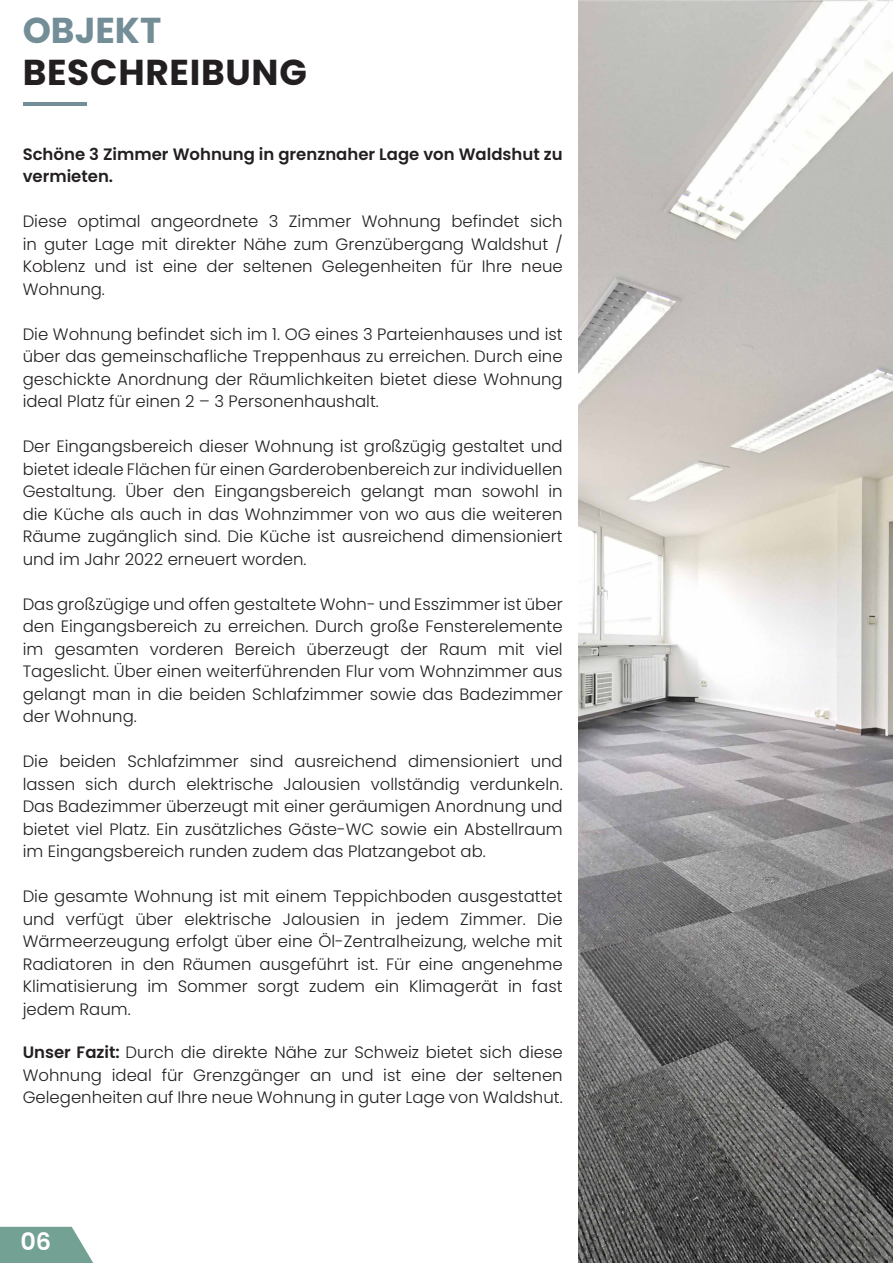
<style>
.page{position:relative;width:893px;height:1263px;background:#fff}
.page>*{position:absolute;margin:0;border:0;box-sizing:border-box;transform-origin:0 0}
.t1{font:700 36px "Poppins";letter-spacing:.02em;color:#231f20}
.t2{font:700 36px "Poppins";color:#748e97}
.t3{font:600 24px "Poppins";color:#fff}
.t4{font:300 16.5px/22.5px "Poppins";color:#231f20;text-align:justify}
.t5{font:600 16.5px/22.5px "Poppins";color:#231f20}
.s1{font-weight:600}
</style>
<div class="page">
<hr style="left:24px;top:102px;width:63px;height:3px;background:#748e97">
<svg style="left:0;top:1227px;width:93px;height:36px;background:#82ab9f"></svg>
<img style="left:578px;top:0;width:315px;height:1263px">
<p class="t2" style="left:23px;top:10px;width:140px">OBJEKT</p>
<p class="t1" style="left:23px;top:52px;width:286px">BESCHREIBUNG</p>
<p class="t5" style="left:23px;top:143px;width:542px">Schöne 3 Zimmer Wohnung in grenznaher Lage von Waldshut zu vermieten.</p>
<p class="t4" style="left:23px;top:210px;width:542px">Diese optimal angeordnete 3 Zimmer Wohnung befindet sich in guter Lage mit direkter Nähe zum Grenzübergang Waldshut / Koblenz und ist eine der seltenen Gelegenheiten für Ihre neue Wohnung.</p>
<p class="t4" style="left:23px;top:323px;width:542px">Die Wohnung befindet sich im 1. OG eines 3 Parteienhauses und ist über das gemeinschafliche Treppenhaus zu erreichen. Durch eine geschickte Anordnung der Räumlichkeiten bietet diese Wohnung ideal Platz für einen 2 – 3 Personenhaushalt.</p>
<p class="t4" style="left:23px;top:435px;width:542px">Der Eingangsbereich dieser Wohnung ist großzügig gestaltet und bietet ideale Flächen für einen Garderobenbereich zur individuellen Gestaltung. Über den Eingangsbereich gelangt man sowohl in die Küche als auch in das Wohnzimmer von wo aus die weiteren Räume zugänglich sind. Die Küche ist ausreichend dimensioniert und im Jahr 2022 erneuert worden.</p>
<p class="t4" style="left:23px;top:593px;width:542px">Das großzügige und offen gestaltete Wohn- und Esszimmer ist über den Eingangsbereich zu erreichen. Durch große Fensterelemente im gesamten vorderen Bereich überzeugt der Raum mit viel Tageslicht. Über einen weiterführenden Flur vom Wohnzimmer aus gelangt man in die beiden Schlafzimmer sowie das Badezimmer der Wohnung.</p>
<p class="t4" style="left:23px;top:750px;width:542px">Die beiden Schlafzimmer sind ausreichend dimensioniert und lassen sich durch elektrische Jalousien vollständig verdunkeln.<br>Das Badezimmer überzeugt mit einer geräumigen Anordnung und bietet viel Platz. Ein zusätzliches Gäste-WC sowie ein Abstellraum im Eingangsbereich runden zudem das Platzangebot ab.</p>
<p class="t4" style="left:23px;top:885px;width:542px">Die gesamte Wohnung ist mit einem Teppichboden ausgestattet und verfügt über elektrische Jalousien in jedem Zimmer. Die Wärmeerzeugung erfolgt über eine Öl-Zentralheizung, welche mit Radiatoren in den Räumen ausgeführt ist. Für eine angenehme Klimatisierung im Sommer sorgt zudem ein Klimagerät in fast jedem Raum.</p>
<p class="t4" style="left:23px;top:1041px;width:542px"><span class="s1">Unser Fazit:</span> Durch die direkte Nähe zur Schweiz bietet sich diese Wohnung ideal für Grenzgänger an und ist eine der seltenen Gelegenheiten auf Ihre neue Wohnung in guter Lage von Waldshut.</p>
<p class="t3" style="left:21px;top:1228px;width:32px">06</p>
</div>
